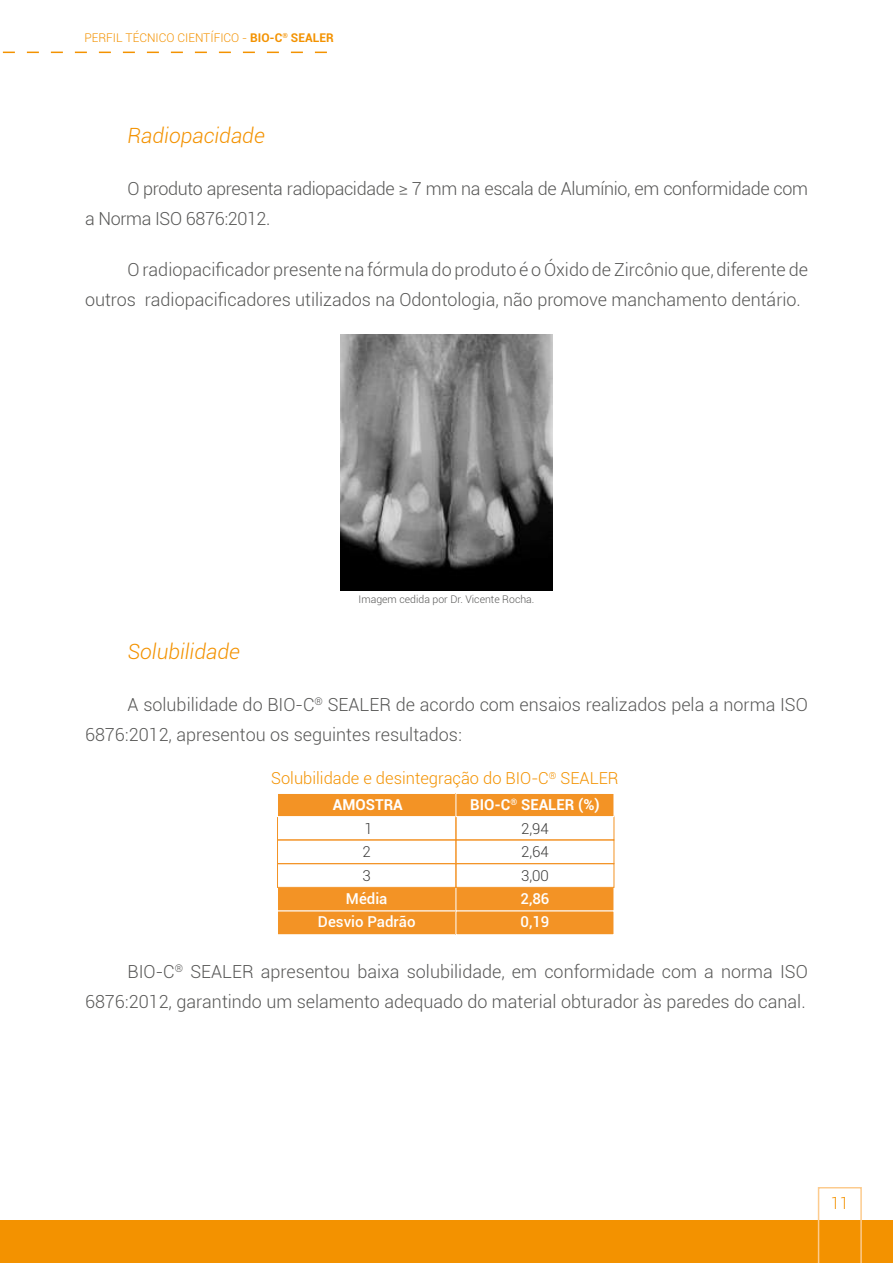
<style>
.page{position:relative;width:893px;height:1263px;background:#fff}
.page>*{position:absolute;margin:0;border:0;box-sizing:border-box;transform-origin:0 0}
.t1{font:italic 300 21px "Roboto";color:#f39200}
.t2{font:300 18px/30px "Roboto";color:#575756}
.t3{font:300 18px/30px "Roboto";letter-spacing:-.02em;color:#575756}
.t4{font:300 16.5px "Roboto";color:#f39200}
.t5{font:500 15px/23.4px "Roboto";color:#fff;text-align:center}
.t6{font:700 15px "Roboto";color:#fff}
.t7{font:300 15px/23.4px "Roboto";color:#3c3c3b}
.t8{font:300 12px "Roboto";color:#f39200}
.t9{font:300 10.5px "Roboto";color:#575756}
.s1{font-weight:700}
</style>
<div class="page">
<div style="left:0;top:1219px;width:893px;height:44px;background:#f39200"></div>
<svg style="left:818px;top:1187px;width:44px;height:76px"></svg>
<svg style="left:2px;top:52px;width:325px;height:1px"></svg>
<img style="left:341px;top:334px;width:211px;height:257px">
<div style="left:277px;top:887px;width:179px;height:24px;background:#f39325"></div>
<div style="left:277px;top:911px;width:179px;height:24px;background:#f39325"></div>
<div style="left:277px;top:911px;width:179px;height:24px;border:1px solid #fff"></div>
<div style="left:456px;top:887px;width:158px;height:24px;background:#f39325"></div>
<div style="left:456px;top:911px;width:158px;height:24px;background:#f39325"></div>
<div style="left:456px;top:911px;width:158px;height:24px;border:1px solid #fff"></div>
<div style="left:277px;top:863px;width:179px;height:25px;border:1px solid #f39325"></div>
<div style="left:456px;top:863px;width:158px;height:25px;border:1px solid #f39325"></div>
<div style="left:277px;top:839px;width:179px;height:25px;border:1px solid #f39325"></div>
<div style="left:456px;top:839px;width:158px;height:25px;border:1px solid #f39325"></div>
<div style="left:277px;top:816px;width:179px;height:24px;border:1px solid #f39325"></div>
<div style="left:456px;top:816px;width:158px;height:24px;border:1px solid #f39325"></div>
<div style="left:277px;top:793px;width:179px;height:23px;background:#f39325"></div>
<div style="left:277px;top:793px;width:179px;height:24px;border:1px solid #fff"></div>
<div style="left:456px;top:793px;width:158px;height:23px;background:#f39325"></div>
<div style="left:456px;top:793px;width:158px;height:24px;border:1px solid #fff"></div>
<p class="t8" style="left:84px;top:29px;width:251px">PERFIL TÉCNICO CIENTÍFICO - <span class="s1">BIO-C</span><sup>®</sup> <span class="s1">SEALER</span></p>
<p class="t1" style="left:128px;top:121px;width:139px">Radiopacidade</p>
<p class="t3" style="left:85px;top:173px;width:725px;text-indent:43px">O produto apresenta radiopacidade ≥ 7 mm na escala de Alumínio, em conformidade com a Norma ISO 6876:2012.</p>
<p class="t2" style="left:85px;top:254px;width:724px;text-indent:43px">O radiopacificador presente na fórmula do produto é o Óxido de Zircônio que, diferente de outros radiopacificadores utilizados na Odontologia, não promove manchamento dentário.</p>
<p class="t9" style="left:359px;top:592px;width:177px">Imagem cedida por Dr. Vicente Rocha.</p>
<p class="t1" style="left:128px;top:637px;width:114px">Solubilidade</p>
<p class="t2" style="left:85px;top:689px;width:724px;text-indent:43px">A solubilidade do BIO-C<sup>®</sup> SEALER de acordo com ensaios realizados pela a norma ISO<br>6876:2012, apresentou os seguintes resultados:</p>
<p class="t4" style="left:271px;top:767px;width:349px">Solubilidade e desintegração do BIO-C<sup>®</sup> SEALER</p>
<p class="t6" style="left:333px;top:794px;width:71px">AMOSTRA</p>
<p class="t6" style="left:470px;top:794px;width:131px">BIO-C<sup>®</sup> SEALER (%)</p>
<p class="t7" style="left:363px;top:816px;width:12px">1<br>2<br>3</p>
<p class="t5" style="left:318px;top:886px;width:99px">Média<br>Desvio Padrão</p>
<p class="t7" style="left:521px;top:816px;width:29px;text-align:justify">2,94<br>2,64<br>3,00</p>
<p class="t5" style="left:520px;top:886px;width:30px;text-align:left">2,86<br>0,19</p>
<p class="t2" style="left:85px;top:956px;width:724px;text-align:right">BIO-C<sup>®</sup> SEALER apresentou baixa solubilidade, em conformidade com a norma ISO<br>6876:2012, garantindo um selamento adequado do material obturador às paredes do canal.</p>
<p class="t4" style="left:831px;top:1192px;width:20px">11</p>
</div>
